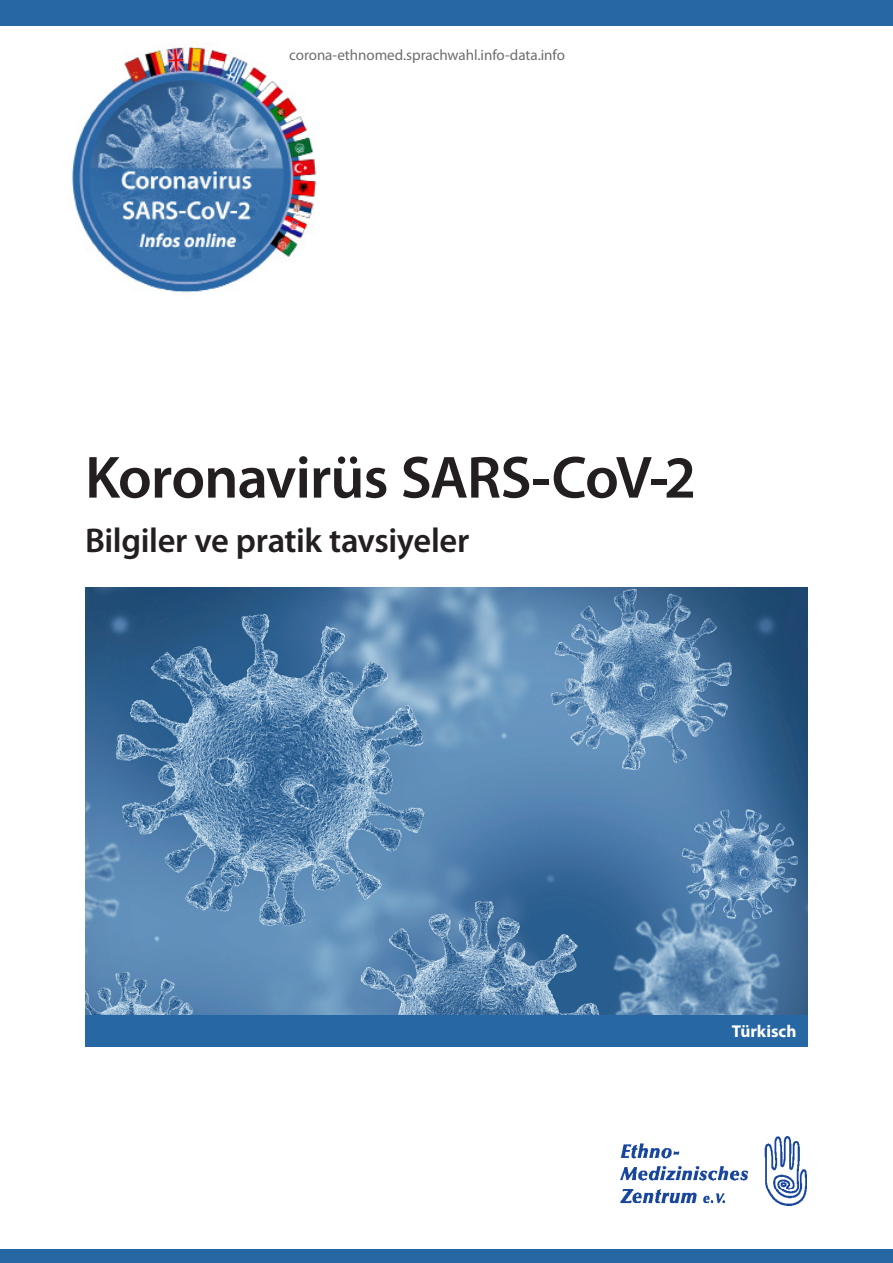
<style>
.page{position:relative;width:893px;height:1263px;background:#fff}
.page>*{position:absolute;margin:0;border:0;box-sizing:border-box;transform-origin:0 0}
.Head_Titel{font:600 60px "Myriad Pro";letter-spacing:-.015em;color:#231f20}
.Head_Titel-2{font:600 34.5px "Myriad Pro";letter-spacing:-.01em;color:#231f20}
.t1{font:700 17.25px "Myriad Pro";color:#fff}
.t2{font:15px "Myriad Pro";color:#6c6d70}
</style>
<div class="page">
<div style="left:0;top:1249px;width:893px;height:14px;background:#2767a4"></div>
<div style="left:0;top:0;width:893px;height:26px;background:#2767a4"></div>
<div style="left:85px;top:977px;width:723px;height:70px;background:#2767a4"></div>
<img style="left:85px;top:588px;width:723px;height:426px">
<img style="left:620px;top:1136px;width:187px;height:69px">
<img style="left:71px;top:44px;width:246px;height:249px">
<p class="t2" style="left:289px;top:47px;width:277px">corona-ethnomed.sprachwahl.info-data.info</p>
<p class="Head_Titel" style="left:85px;top:444px;width:613px">Koronavirüs SARS-CoV-2</p>
<p class="Head_Titel-2" style="left:85px;top:521px;width:386px">Bilgiler ve pratik tavsiyeler</p>
<p class="t1" style="left:732px;top:1021px;width:66px">Türkisch</p>
</div>
